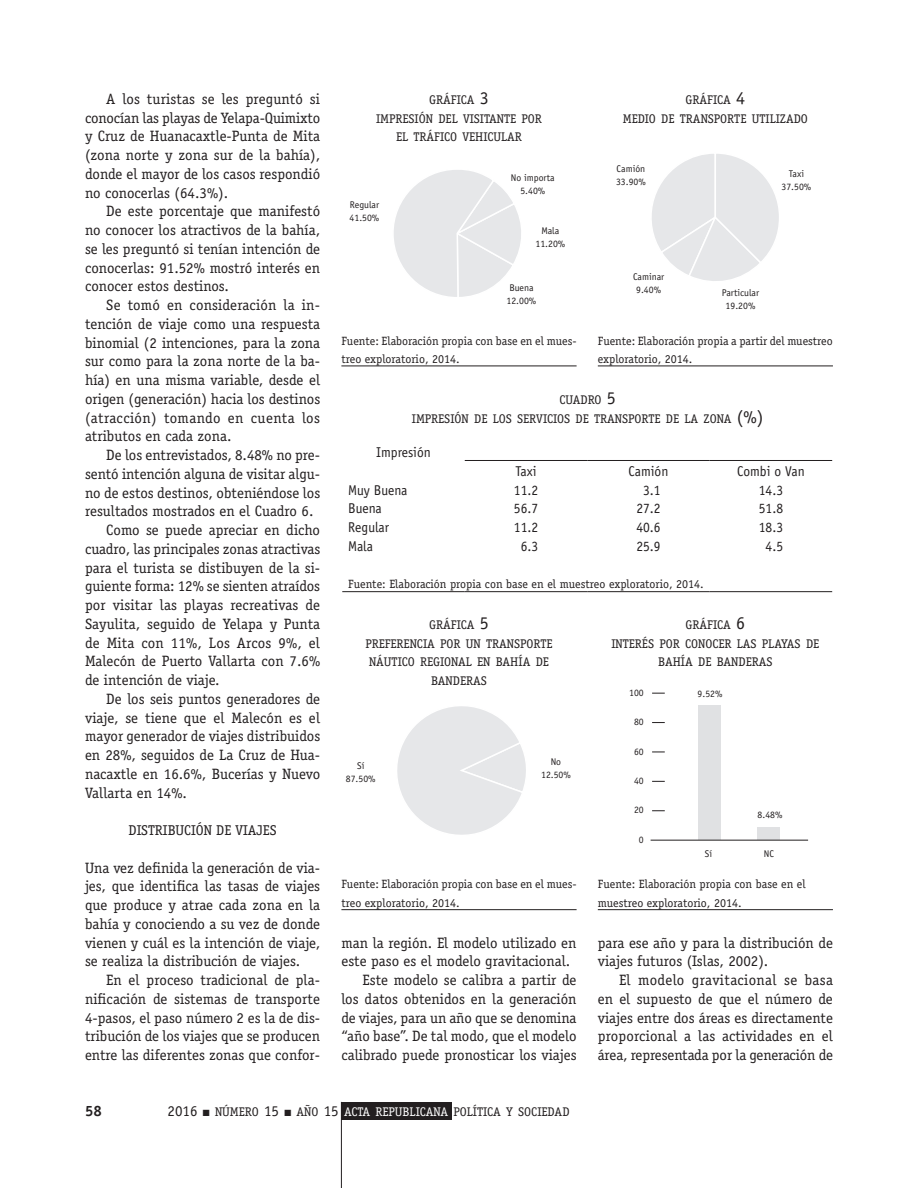
<style>
.page{position:relative;width:918px;height:1188px;background:#fff}
.page>*{position:absolute;margin:0;border:0;box-sizing:border-box;transform-origin:0 0}
.t1{font:15px/18.8px "Officina Serif";color:#231f20;text-align:justify}
.t2{font:700 15px "Officina Serif";color:#231f20}
.t3{font:14.25px "Officina Sans";color:#231f20;scale:.95 1}
.t4{font:14.25px "Officina Serif";color:#231f20}
.t5{font:12.6px/18.8px "Officina Serif";color:#231f20;text-align:center}
.t6{font:12px/18.8px "Officina Serif";color:#231f20}
.t7{font:9.75px/12.8px "Officina Sans";color:#231f20;text-align:center}
.s1{font-size:18px}
.s2{font-size:15px}
.s3{color:#fff}
</style>
<div class="page">
<div style="left:341px;top:1102px;width:110px;height:18px;background:#231f20"></div>
<hr style="left:341px;top:1102px;width:1px;height:86px;background:#231f20">
<hr style="left:341px;top:366px;width:236px;height:1px;background:#231f20">
<hr style="left:598px;top:366px;width:235px;height:1px;background:#231f20">
<hr style="left:341px;top:909px;width:236px;height:1px;background:#231f20">
<svg style="left:394px;top:170px;width:127px;height:127px"></svg>
<svg style="left:652px;top:154px;width:127px;height:127px"></svg>
<svg style="left:397px;top:706px;width:129px;height:129px"></svg>
<hr style="left:465px;top:460px;width:122px;height:1px;background:#231f20">
<hr style="left:587px;top:460px;width:123px;height:1px;background:#231f20">
<hr style="left:710px;top:460px;width:122px;height:1px;background:#231f20">
<hr style="left:342px;top:591px;width:123px;height:1px;background:#231f20">
<hr style="left:465px;top:591px;width:122px;height:1px;background:#231f20">
<hr style="left:587px;top:591px;width:123px;height:1px;background:#231f20">
<hr style="left:710px;top:591px;width:122px;height:1px;background:#231f20">
<hr style="left:598px;top:909px;width:235px;height:1px;background:#231f20">
<div style="left:757px;top:828px;width:23px;height:12px;background:#e0e1e3"></div>
<div style="left:699px;top:706px;width:22px;height:134px;background:#e0e1e3"></div>
<hr style="left:651px;top:840px;width:157px;height:1px;background:#231f20">
<svg style="left:652px;top:810px;width:13px;height:1px"></svg>
<svg style="left:652px;top:781px;width:13px;height:1px"></svg>
<svg style="left:652px;top:752px;width:13px;height:1px"></svg>
<svg style="left:652px;top:722px;width:13px;height:1px"></svg>
<svg style="left:652px;top:693px;width:13px;height:1px"></svg>
<p class="t1" style="left:85px;top:89px;width:237px;text-indent:21px">A los turistas se les preguntó si conocían las playas de Yelapa-Quimixto y Cruz de Huanacaxtle-Punta de Mita (zona norte y zona sur de la bahía), donde el mayor de los casos respondió no conocerlas (64.3%).</p>
<p class="t1" style="left:85px;top:202px;width:237px;text-indent:21px">De este porcentaje que manifestó no conocer los atractivos de la bahía, se les preguntó si tenían intención de conocerlas: 91.52% mostró interés en conocer estos destinos.</p>
<p class="t1" style="left:85px;top:296px;width:237px;text-indent:21px">Se tomó en consideración la in&shy;tención de viaje como una respuesta binomial (2 intenciones, para la zona sur como para la zona norte de la ba&shy;hía) en una misma variable, desde el origen (generación) hacia los destinos (atracción) tomando en cuenta los atributos en cada zona.</p>
<p class="t1" style="left:106px;top:446px;width:215px">De los entrevistados, 8.48% no pre-</p>
<p class="t1" style="left:85px;top:464px;width:237px">sentó intención alguna de visitar algu-</p>
<p class="t1" style="left:85px;top:483px;width:237px">no de estos destinos, obteniéndose los</p>
<p class="t1" style="left:85px;top:502px;width:230px">resultados mostrados en el Cuadro 6.</p>
<p class="t1" style="left:106px;top:521px;width:215px">Como se puede apreciar en dicho</p>
<p class="t1" style="left:85px;top:539px;width:237px">cuadro, las principales zonas atractivas</p>
<p class="t1" style="left:85px;top:558px;width:237px">para el turista se distibuyen de la si-</p>
<p class="t1" style="left:85px;top:577px;width:237px">guiente forma: 12% se sienten atraídos</p>
<p class="t1" style="left:85px;top:596px;width:236px">por visitar las playas recreativas de</p>
<p class="t1" style="left:85px;top:614px;width:237px">Sayulita, seguido de Yelapa y Punta</p>
<p class="t1" style="left:85px;top:633px;width:237px">de Mita con 11%, Los Arcos 9%, el</p>
<p class="t1" style="left:85px;top:652px;width:237px">Malecón de Puerto Vallarta con 7.6%</p>
<p class="t1" style="left:85px;top:671px;width:136px">de intención de viaje.</p>
<p class="t1" style="left:106px;top:689px;width:215px">De los seis puntos generadores de</p>
<p class="t1" style="left:85px;top:708px;width:237px">viaje, se tiene que el Malecón es el</p>
<p class="t1" style="left:85px;top:727px;width:237px">mayor generador de viajes distribuidos</p>
<p class="t1" style="left:85px;top:746px;width:237px">en 28%, seguidos de La Cruz de Hua-</p>
<p class="t1" style="left:85px;top:764px;width:237px">nacaxtle en 16.6%, Bucerías y Nuevo</p>
<p class="t1" style="left:85px;top:783px;width:103px">Vallarta en 14%.</p>
<p class="t4" style="left:129px;top:822px;width:149px">DISTRIBUCIÓN DE VIAJES</p>
<p class="t1" style="left:85px;top:858px;width:237px">Una vez definida la generación de via&shy;jes, que identifica las tasas de viajes que produce y atrae cada zona en la bahía y conociendo a su vez de donde vienen y cuál es la intención de viaje, se realiza la distribución de viajes.</p>
<p class="t1" style="left:85px;top:971px;width:237px;text-indent:21px">En el proceso tradicional de pla&shy;nificación de sistemas de transporte 4-pasos, el paso número 2 es la de dis&shy;tribución de los viajes que se producen entre las diferentes zonas que confor-</p>
<p class="t5" style="left:376px;top:90px;width:167px">GRÁFICA <span class="s1">3<br></span>IMPRESIÓN DEL VISITANTE POR<br>EL TRÁFICO VEHICULAR</p>
<p class="t7" style="left:350px;top:199px;width:31px;text-align:left">Regular<br>41.50%</p>
<p class="t7" style="left:511px;top:171px;width:45px">No importa<br>5.40%</p>
<p class="t7" style="left:536px;top:224px;width:31px">Mala<br>11.20%</p>
<p class="t7" style="left:507px;top:282px;width:31px;text-align:left">Buena<br>12.00%</p>
<p class="t6" style="left:341px;top:331px;width:237px">Fuente: Elaboración propia con base en el mues&shy;treo exploratorio, 2014.</p>
<p class="t5" style="left:623px;top:90px;width:187px">GRÁFICA <span class="s1">4<br></span>MEDIO DE TRANSPORTE UTILIZADO</p>
<p class="t7" style="left:616px;top:162px;width:31px;text-align:left">Camión<br>33.90%</p>
<p class="t7" style="left:782px;top:168px;width:31px">Taxi<br>37.50%</p>
<p class="t7" style="left:633px;top:271px;width:33px">Caminar<br>9.40%</p>
<p class="t7" style="left:722px;top:286px;width:39px">Particular<br>19.20%</p>
<p class="t6" style="left:598px;top:331px;width:236px">Fuente: Elaboración propia a partir del muestreo exploratorio, 2014.</p>
<p class="t5" style="left:412px;top:390px;width:353px">CUADRO <span class="s1">5<br></span>IMPRESIÓN DE LOS SERVICIOS DE TRANSPORTE DE LA ZONA <span class="s1">(%)</span></p>
<p class="t3" style="left:376px;top:444px;width:59px">Impresión</p>
<p class="t3" style="left:515px;top:463px;width:24px">Taxi</p>
<p class="t3" style="left:629px;top:463px;width:43px">Camión</p>
<p class="t3" style="left:737px;top:463px;width:73px">Combi o Van</p>
<p class="t3" style="left:348px;top:481px;width:64px">Muy Buena</p>
<p class="t3" style="left:514px;top:481px;width:27px">11.2</p>
<p class="t3" style="left:643px;top:481px;width:20px">3.1</p>
<p class="t3" style="left:759px;top:481px;width:27px">14.3</p>
<p class="t3" style="left:348px;top:500px;width:37px">Buena</p>
<p class="t3" style="left:514px;top:500px;width:27px">56.7</p>
<p class="t3" style="left:636px;top:500px;width:27px">27.2</p>
<p class="t3" style="left:759px;top:500px;width:27px">51.8</p>
<p class="t3" style="left:348px;top:519px;width:45px">Regular</p>
<p class="t3" style="left:514px;top:519px;width:27px">11.2</p>
<p class="t3" style="left:636px;top:519px;width:27px">40.6</p>
<p class="t3" style="left:759px;top:519px;width:27px">18.3</p>
<p class="t3" style="left:348px;top:538px;width:28px">Mala</p>
<p class="t3" style="left:521px;top:538px;width:20px">6.3</p>
<p class="t3" style="left:636px;top:538px;width:27px">25.9</p>
<p class="t3" style="left:766px;top:538px;width:20px">4.5</p>
<p class="t6" style="left:348px;top:575px;width:357px">Fuente: Elaboración propia con base en el muestreo exploratorio, 2014.</p>
<p class="t5" style="left:365px;top:615px;width:189px">GRÁFICA <span class="s1">5<br></span>PREFERENCIA POR UN TRANSPORTE<br>NÁUTICO REGIONAL EN BAHÍA DE<br>BANDERAS</p>
<p class="t7" style="left:346px;top:759px;width:31px">Sí<br>87.50%</p>
<p class="t7" style="left:541px;top:756px;width:31px">No<br>12.50%</p>
<p class="t6" style="left:341px;top:875px;width:237px">Fuente: Elaboración propia con base en el mues&shy;treo exploratorio, 2014.</p>
<p class="t1" style="left:341px;top:933px;width:237px">man la región. El modelo utilizado en</p>
<p class="t1" style="left:341px;top:952px;width:230px">este paso es el modelo gravitacional.</p>
<p class="t1" style="left:363px;top:971px;width:215px">Este modelo se calibra a partir de</p>
<p class="t1" style="left:341px;top:989px;width:237px">los datos obtenidos en la generación</p>
<p class="t1" style="left:341px;top:1008px;width:237px">de viajes, para un año que se denomina</p>
<p class="t1" style="left:341px;top:1027px;width:237px">“año base”. De tal modo, que el modelo</p>
<p class="t1" style="left:341px;top:1046px;width:237px">calibrado puede pronosticar los viajes</p>
<p class="t5" style="left:611px;top:615px;width:209px">GRÁFICA <span class="s1">6<br></span>INTERÉS POR CONOCER LAS PLAYAS DE<br>BAHÍA DE BANDERAS</p>
<p class="t7" style="left:629px;top:686px;width:16px">100</p>
<p class="t7" style="left:698px;top:687px;width:26px">9.52%</p>
<p class="t7" style="left:634px;top:715px;width:11px">80</p>
<p class="t7" style="left:634px;top:745px;width:11px">60</p>
<p class="t7" style="left:634px;top:774px;width:11px">40</p>
<p class="t7" style="left:634px;top:804px;width:11px">20</p>
<p class="t7" style="left:639px;top:833px;width:6px">0</p>
<p class="t7" style="left:758px;top:808px;width:26px">8.48%</p>
<p class="t7" style="left:705px;top:847px;width:9px">Sí</p>
<p class="t7" style="left:764px;top:847px;width:12px">NC</p>
<p class="t6" style="left:598px;top:875px;width:210px">Fuente: Elaboración propia con base en el muestreo exploratorio, 2014.</p>
<p class="t1" style="left:598px;top:933px;width:237px">para ese año y para la distribución de viajes futuros (Islas, 2002).</p>
<p class="t1" style="left:598px;top:971px;width:237px;text-indent:21px">El modelo gravitacional se basa en el supuesto de que el número de viajes entre dos áreas es directamente proporcional a las actividades en el área, representada por la generación de</p>
<p class="t2" style="left:85px;top:1102px;width:18px">58</p>
<p class="t5" style="left:168px;top:1103px;width:404px"><span class="s2">2016</span> ■ NÚMERO <span class="s2">15</span> ■ AÑO <span class="s2">15</span> <span class="s3">ACTA REPUBLICANA</span> POLÍTICA Y SOCIEDAD</p>
</div>
